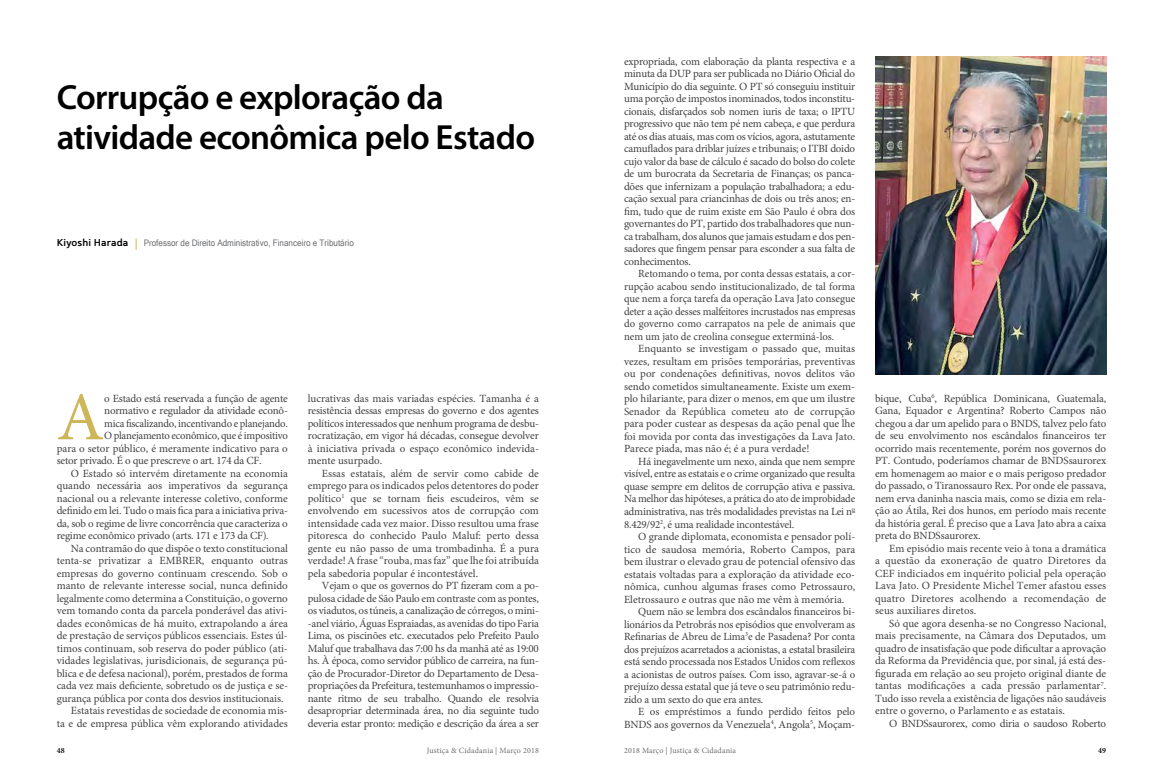
<style>
.page{position:relative;width:1163px;height:780px;background:#fff}
.page>*{position:absolute;margin:0;border:0;box-sizing:border-box;transform-origin:0 0}
.t1{font:68.7px "Minion Pro";color:#cdb65a}
.t2{font:600 35px/40px "Myriad Pro";letter-spacing:-.02em;color:#000}
.t3{font:11px/12.5px "Minion Pro";letter-spacing:-.01em;color:#414042;text-align:justify}
.t4{font:600 10px "Mentone";letter-spacing:.015em;color:#000}
.t5{font:9px "Microsoft Sans Serif";color:#6d6e71;scale:.9 1}
.t6{font:8px "Minion Pro";letter-spacing:.02em;color:#6d6e71}
.t7{font:600 8px "Minion Pro";color:#000}
</style>
<div class="page">
<img style="left:875px;top:57px;width:231px;height:318px">
<svg style="left:136px;top:238px;width:1px;height:12px"></svg>
<h2 class="t2" style="left:57px;top:77px;width:480px">Corrupção e exploração da atividade econômica pelo Estado</h2>
<p class="t4" style="left:57px;top:236px;width:73px">Kiyoshi Harada</p>
<p class="t5" style="left:144px;top:238px;width:235px">Professor de Direito Administrativo, Financeiro e Tributário</p>
<h1 class="t1" style="left:57px;top:371px;width:49px">A</h1>
<p class="t3" style="left:104px;top:392px;width:185px">o Estado está reservada a função de agente</p>
<p class="t3" style="left:104px;top:404px;width:185px">normativo e regulador da atividade econô-</p>
<p class="t3" style="left:104px;top:417px;width:185px">mica fiscalizando, incentivando e planejando.</p>
<p class="t3" style="left:104px;top:429px;width:185px">O planejamento econômico, que é impositivo</p>
<p class="t3" style="left:57px;top:442px;width:233px">para o setor público, é meramente indicativo para o</p>
<p class="t3" style="left:57px;top:454px;width:206px">setor privado. É o que prescreve o art. 174 da CF.</p>
<p class="t3" style="left:71px;top:467px;width:218px">O Estado só intervém diretamente na economia</p>
<p class="t3" style="left:57px;top:479px;width:233px">quando necessária aos imperativos da segurança</p>
<p class="t3" style="left:57px;top:492px;width:233px">nacional ou a relevante interesse coletivo, conforme</p>
<p class="t3" style="left:57px;top:504px;width:233px">definido em lei. Tudo o mais fica para a iniciativa priva-</p>
<p class="t3" style="left:57px;top:517px;width:232px">da, sob o regime de livre concorrência que caracteriza o</p>
<p class="t3" style="left:57px;top:529px;width:213px">regime econômico privado (arts. 171 e 173 da CF).</p>
<p class="t3" style="left:71px;top:542px;width:218px">Na contramão do que dispõe o texto constitucional</p>
<p class="t3" style="left:57px;top:554px;width:233px">tenta-se privatizar a EMBRER, enquanto outras</p>
<p class="t3" style="left:57px;top:567px;width:233px">empresas do governo continuam crescendo. Sob o</p>
<p class="t3" style="left:57px;top:579px;width:233px">manto de relevante interesse social, nunca definido</p>
<p class="t3" style="left:57px;top:592px;width:233px">legalmente como determina a Constituição, o governo</p>
<p class="t3" style="left:57px;top:604px;width:232px">vem tomando conta da parcela ponderável das ativi-</p>
<p class="t3" style="left:57px;top:617px;width:233px">dades econômicas de há muito, extrapolando a área</p>
<p class="t3" style="left:57px;top:629px;width:232px">de prestação de serviços públicos essenciais. Estes úl-</p>
<p class="t3" style="left:57px;top:642px;width:233px">timos continuam, sob reserva do poder público (ati-</p>
<p class="t3" style="left:57px;top:654px;width:233px">vidades legislativas, jurisdicionais, de segurança pú-</p>
<p class="t3" style="left:57px;top:667px;width:232px">blica e de defesa nacional), porém, prestados de forma</p>
<p class="t3" style="left:57px;top:679px;width:233px">cada vez mais deficiente, sobretudo os de justiça e se-</p>
<p class="t3" style="left:57px;top:692px;width:228px">gurança pública por conta dos desvios institucionais.</p>
<p class="t3" style="left:71px;top:704px;width:218px">Estatais revestidas de sociedade de economia mis-</p>
<p class="t3" style="left:57px;top:717px;width:233px">ta e de empresa pública vêm explorando atividades</p>
<p class="t3" style="left:308px;top:392px;width:233px">lucrativas das mais variadas espécies. Tamanha é a resistência dessas empresas do governo e dos agentes políticos interessados que nenhum programa de desbu&shy;rocratização, em vigor há décadas, consegue devolver à iniciativa privada o espaço econômico indevida&shy;mente usurpado.</p>
<p class="t3" style="left:308px;top:467px;width:233px;text-indent:14px">Essas estatais, além de servir como cabide de emprego para os indicados pelos detentores do poder político<sup>1</sup> que se tornam fieis escudeiros, vêm se envolvendo em sucessivos atos de corrupção com intensidade cada vez maior. Disso resultou uma frase pitoresca do conhecido Paulo Maluf: perto dessa gente eu não passo de uma trombadinha. É a pura verdade! A frase “rouba, mas faz” que lhe foi atribuída pela sabedoria popular é incontestável.</p>
<p class="t3" style="left:308px;top:579px;width:233px;text-indent:14px">Vejam o que os governos do PT fizeram com a po&shy;pulosa cidade de São Paulo em contraste com as pontes, os viadutos, os túneis, a canalização de córregos, o mini--anel viário, Águas Espraiadas, as avenidas do tipo Faria Lima, os piscinões etc. executados pelo Prefeito Paulo Maluf que trabalhava das 7:00 hs da manhã até as 19:00 hs. À época, como servidor público de carreira, na fun&shy;ção de Procurador-Diretor do Departamento de Desa&shy;propriações da Prefeitura, testemunhamos o impressio&shy;nante ritmo de seu trabalho. Quando ele resolvia desapropriar determinada área, no dia seguinte tudo deveria estar pronto: medição e descrição da área a ser</p>
<p class="t3" style="left:624px;top:55px;width:233px">expropriada, com elaboração da planta respectiva e a minuta da DUP para ser publicada no Diário Oficial do Município do dia seguinte. O PT só conseguiu instituir uma porção de impostos inominados, todos inconstitu&shy;cionais, disfarçados sob nomen iuris de taxa; o IPTU progressivo que não tem pé nem cabeça, e que perdura até os dias atuais, mas com os vícios, agora, astutamente camuflados para driblar juízes e tribunais; o ITBI doido cujo valor da base de cálculo é sacado do bolso do colete de um burocrata da Secretaria de Finanças; os panca&shy;dões que infernizam a população trabalhadora; a edu&shy;cação sexual para criancinhas de dois ou três anos; en&shy;fim, tudo que de ruim existe em São Paulo é obra dos governantes do PT, partido dos trabalhadores que nun&shy;ca trabalham, dos alunos que jamais estudam e dos pen&shy;sadores que fingem pensar para esconder a sua falta de conhecimentos.</p>
<p class="t3" style="left:624px;top:267px;width:233px;text-indent:14px">Retomando o tema, por conta dessas estatais, a cor&shy;rupção acabou sendo institucionalizado, de tal forma que nem a força tarefa da operação Lava Jato consegue deter a ação desses malfeitores incrustados nas empresas do governo como carrapatos na pele de animais que nem um jato de creolina consegue exterminá-los.</p>
<p class="t3" style="left:624px;top:342px;width:233px;text-indent:14px">Enquanto se investigam o passado que, muitas vezes, resultam em prisões temporárias, preventivas ou por condenações definitivas, novos delitos vão sendo cometidos simultaneamente. Existe um exem&shy;plo hilariante, para dizer o menos, em que um ilustre Senador da República cometeu ato de corrupção para poder custear as despesas da ação penal que lhe foi movida por conta das investigações da Lava Jato.<br>Parece piada, mas não é; é a pura verdade!</p>
<p class="t3" style="left:624px;top:455px;width:233px;text-indent:14px">Há inegavelmente um nexo, ainda que nem sempre visível, entre as estatais e o crime organizado que resulta quase sempre em delitos de corrupção ativa e passiva.<br>Na melhor das hipóteses, a prática do ato de improbidade administrativa, nas três modalidades previstas na Lei n<sup>o </sup>8.429/92<sup>2</sup>, é uma realidade incontestável.</p>
<p class="t3" style="left:638px;top:530px;width:218px">O grande diplomata, economista e pensador polí-</p>
<p class="t3" style="left:624px;top:542px;width:233px">tico de saudosa memória, Roberto Campos, para</p>
<p class="t3" style="left:624px;top:555px;width:233px">bem ilustrar o elevado grau de potencial ofensivo das</p>
<p class="t3" style="left:624px;top:567px;width:233px">estatais voltadas para a exploração da atividade eco-</p>
<p class="t3" style="left:624px;top:580px;width:233px">nômica, cunhou algumas frases como Petrossauro,</p>
<p class="t3" style="left:624px;top:592px;width:222px">Eletrossauro e outras que não me vêm à memória.</p>
<p class="t3" style="left:638px;top:605px;width:218px">Quem não se lembra dos escândalos financeiros bi-</p>
<p class="t3" style="left:624px;top:617px;width:233px">lionários da Petrobrás nos episódios que envolveram as</p>
<p class="t3" style="left:624px;top:630px;width:233px">Refinarias de Abreu de Lima<sup>3</sup>e de Pasadena? Por conta</p>
<p class="t3" style="left:624px;top:642px;width:233px">dos prejuízos acarretados a acionistas, a estatal brasileira</p>
<p class="t3" style="left:624px;top:655px;width:233px">está sendo processada nos Estados Unidos com reflexos</p>
<p class="t3" style="left:624px;top:667px;width:233px">a acionistas de outros países. Com isso, agravar-se-á o</p>
<p class="t3" style="left:624px;top:680px;width:233px">prejuízo dessa estatal que já teve o seu patrimônio redu-</p>
<p class="t3" style="left:624px;top:692px;width:141px">zido a um sexto do que era antes.</p>
<p class="t3" style="left:638px;top:705px;width:218px">E os empréstimos a fundo perdido feitos pelo</p>
<p class="t3" style="left:624px;top:717px;width:233px">BNDS aos governos da Venezuela<sup>4</sup>, Angola<sup>5</sup>, Moçam-</p>
<p class="t3" style="left:874px;top:392px;width:233px">bique, Cuba<sup>6</sup>, República Dominicana, Guatemala, Gana, Equador e Argentina? Roberto Campos não chegou a dar um apelido para o BNDS, talvez pelo fato de seu envolvimento nos escândalos financeiros ter ocorrido mais recentemente, porém nos governos do PT. Contudo, poderíamos chamar de BNDSsaurorex em homenagem ao maior e o mais perigoso predador do passado, o Tiranossauro Rex. Por onde ele passava, nem erva daninha nascia mais, como se dizia em rela&shy;ção ao Átila, Rei dos hunos, em período mais recente da história geral. É preciso que a Lava Jato abra a caixa preta do BNDSsaurorex.</p>
<p class="t3" style="left:874px;top:542px;width:233px;text-indent:14px">Em episódio mais recente veio à tona a dramática a questão da exoneração de quatro Diretores da CEF indiciados em inquérito policial pela operação Lava Jato. O Presidente Michel Temer afastou esses quatro Diretores acolhendo a recomendação de seus auxiliares diretos.</p>
<p class="t3" style="left:874px;top:617px;width:233px;text-indent:14px">Só que agora desenha-se no Congresso Nacional, mais precisamente, na Câmara dos Deputados, um quadro de insatisfação que pode dificultar a aprovação da Reforma da Previdência que, por sinal, já está des&shy;figurada em relação ao seu projeto original diante de tantas modificações a cada pressão parlamentar<sup>7</sup>.<br>Tudo isso revela a existência de ligações não saudáveis entre o governo, o Parlamento e as estatais.</p>
<p class="t3" style="left:889px;top:717px;width:218px">O BNDSsaurorex, como diria o saudoso Roberto</p>
<p class="t7" style="left:57px;top:744px;width:10px">48</p>
<p class="t6" style="left:427px;top:745px;width:113px">Justiça &amp; Cidadania | Março 2018</p>
<p class="t6" style="left:624px;top:745px;width:113px">2018 Março | Justiça &amp; Cidadania</p>
<p class="t7" style="left:1097px;top:744px;width:10px">49</p>
</div>
